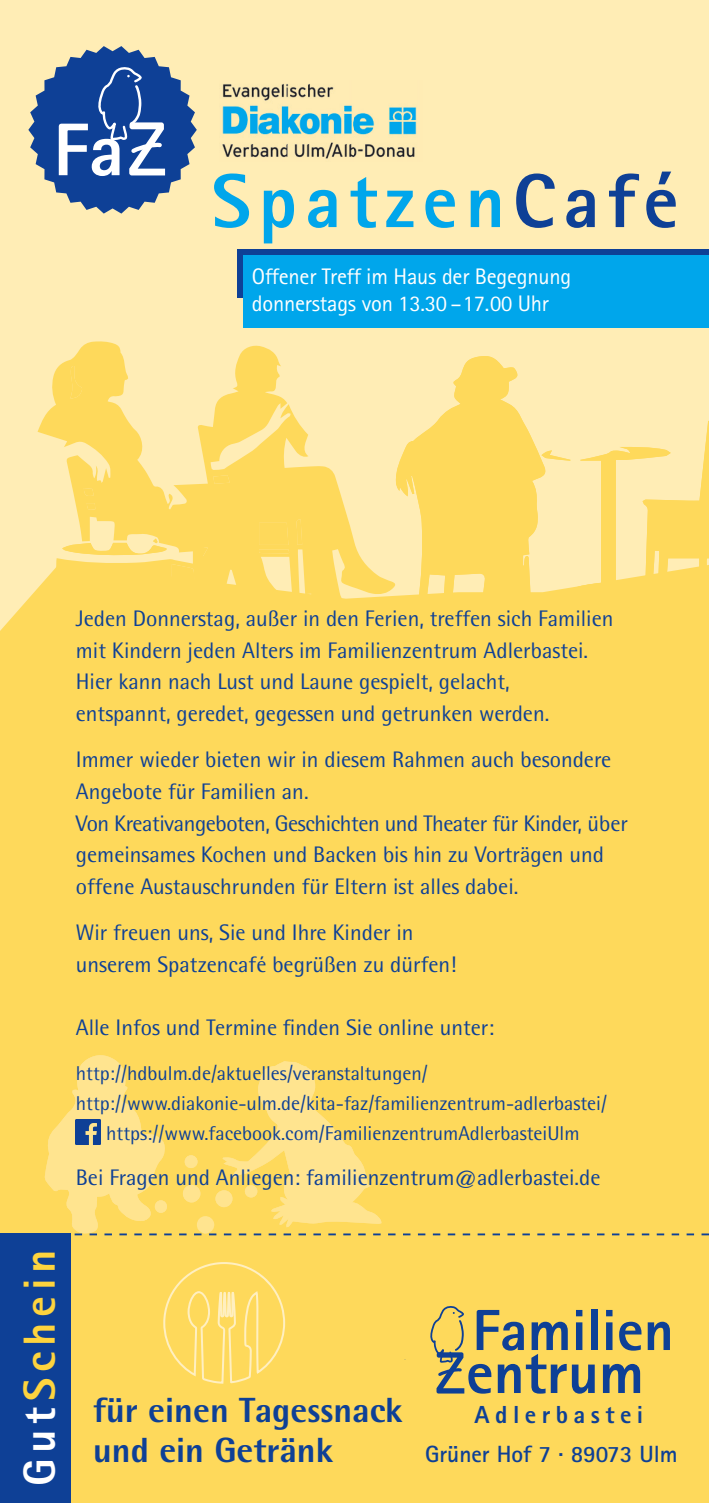
<style>
.page{position:relative;width:709px;height:1503px;background:#fff}
.page>*{position:absolute;margin:0;border:0;box-sizing:border-box;transform-origin:0 0}
.t1{font:800 76.5px "Rotis Sans Serif";letter-spacing:.1em;color:#00a6eb}
.t2{font:800 74.75px "Rotis Sans Serif";color:#fff}
.t3{font:800 59.75px "Rotis Sans Serif";color:#0e4096}
.t4{font:800 58px "Rotis Sans Serif";color:#0e4096}
.t5{font:800 45px "Rotis Sans Serif";letter-spacing:.13em;color:#fed43e}
.t6{font:800 35px/40px "Rotis Semi Sans";color:#0e4096}
.t7{font:800 24.75px "Rotis Sans Serif";letter-spacing:.22em;color:#0e4096}
.t8{font:700 23.5px "Rotis Sans Serif";color:#0e4096}
.t9{font:22.5px/31.5px "Rotis Semi Sans";color:#0e4096}
.t10{font:22.5px/27px "Rotis Sans Serif";letter-spacing:-.01em;color:#fff}
.t11{font:20px "Rotis Semi Sans";color:#0e4096}
.s1{color:#0e4096}
.s2{color:#fff}
</style>
<div class="page">
<div style="left:0;top:0;width:709px;height:1502px;background:#ffedb5"></div>
<div style="left:0;top:588px;width:709px;height:914px;background:#fed95b"></div>
<svg style="left:38px;top:341px;width:358px;height:341px;fill:#fed95b"></svg>
<svg style="left:62px;top:538px;width:104px;height:17px"></svg>
<svg style="left:172px;top:564px;width:22px;height:20px"></svg>
<svg style="left:70px;top:365px;width:12px;height:34px"></svg>
<svg style="left:130px;top:579px;width:29px;height:9px"></svg>
<svg style="left:259px;top:523px;width:30px;height:30px"></svg>
<svg style="left:296px;top:519px;width:6px;height:26px"></svg>
<svg style="left:213px;top:475px;width:17px;height:9px"></svg>
<svg style="left:84px;top:488px;width:10px;height:9px"></svg>
<svg style="left:87px;top:503px;width:8px;height:7px"></svg>
<svg style="left:203px;top:547px;width:5px;height:9px"></svg>
<svg style="left:119px;top:583px;width:4px;height:5px"></svg>
<svg style="left:103px;top:584px;width:4px;height:5px"></svg>
<svg style="left:395px;top:354px;width:314px;height:276px"></svg>
<div style="left:172px;top:1053px;width:209px;height:181px;background:#fed95b"></div>
<svg style="left:222px;top:1061px;width:159px;height:166px;background:#fedd71"></svg>
<div style="left:183px;top:1184px;width:17px;height:18px;background:#ffe48f;border-radius:50%"></div>
<div style="left:215px;top:1190px;width:17px;height:17px;background:#ffe48f;border-radius:50%"></div>
<div style="left:185px;top:1155px;width:12px;height:13px;background:#ffe48f;border-radius:50%"></div>
<div style="left:245px;top:1185px;width:12px;height:12px;background:#ffe48f;border-radius:50%"></div>
<svg style="left:28px;top:46px;width:169px;height:168px"></svg>
<svg style="left:476px;top:1309px;width:23px;height:40px"></svg>
<svg style="left:431px;top:1304px;width:34px;height:89px;background:#c1b269"></svg>
<svg style="left:163px;top:1262px;width:122px;height:121px;background:#fedb68"></svg>
<svg style="left:237px;top:249px;width:472px;height:49px;background:#0c4da1"></svg>
<div style="left:243px;top:256px;width:466px;height:72px;background:#00a6eb"></div>
<svg style="left:45px;top:1053px;width:127px;height:182px;background:#f7da78"></svg>
<svg style="left:179px;top:1233px;width:7px;height:2px"></svg>
<svg style="left:194px;top:1215px;width:22px;height:20px"></svg>
<svg style="left:224px;top:1233px;width:7px;height:2px"></svg>
<svg style="left:239px;top:1233px;width:7px;height:2px"></svg>
<svg style="left:254px;top:1233px;width:7px;height:2px"></svg>
<svg style="left:269px;top:1233px;width:7px;height:2px"></svg>
<svg style="left:283px;top:1233px;width:8px;height:2px"></svg>
<svg style="left:298px;top:1233px;width:8px;height:2px"></svg>
<svg style="left:313px;top:1233px;width:8px;height:2px"></svg>
<svg style="left:328px;top:1233px;width:8px;height:2px"></svg>
<svg style="left:343px;top:1233px;width:8px;height:2px"></svg>
<svg style="left:358px;top:1233px;width:8px;height:2px"></svg>
<svg style="left:373px;top:1233px;width:7px;height:2px"></svg>
<svg style="left:388px;top:1233px;width:7px;height:2px"></svg>
<svg style="left:403px;top:1233px;width:7px;height:2px"></svg>
<svg style="left:418px;top:1233px;width:7px;height:2px"></svg>
<svg style="left:433px;top:1233px;width:7px;height:2px"></svg>
<svg style="left:448px;top:1233px;width:7px;height:2px"></svg>
<svg style="left:462px;top:1233px;width:8px;height:2px"></svg>
<svg style="left:477px;top:1233px;width:8px;height:2px"></svg>
<svg style="left:492px;top:1233px;width:8px;height:2px"></svg>
<svg style="left:507px;top:1233px;width:8px;height:2px"></svg>
<svg style="left:522px;top:1233px;width:8px;height:2px"></svg>
<svg style="left:537px;top:1233px;width:8px;height:2px"></svg>
<svg style="left:552px;top:1233px;width:7px;height:2px"></svg>
<svg style="left:567px;top:1233px;width:7px;height:2px"></svg>
<svg style="left:582px;top:1233px;width:7px;height:2px"></svg>
<svg style="left:597px;top:1233px;width:7px;height:2px"></svg>
<svg style="left:612px;top:1233px;width:7px;height:2px"></svg>
<svg style="left:627px;top:1233px;width:7px;height:2px"></svg>
<svg style="left:642px;top:1233px;width:7px;height:2px"></svg>
<svg style="left:656px;top:1233px;width:8px;height:2px"></svg>
<svg style="left:671px;top:1233px;width:8px;height:2px"></svg>
<svg style="left:686px;top:1233px;width:8px;height:2px"></svg>
<svg style="left:701px;top:1233px;width:8px;height:2px"></svg>
<div style="left:0;top:1233px;width:71px;height:269px;background:#0e4096"></div>
<img style="left:222px;top:83px;width:195px;height:76px">
<h2 class="t2" style="left:88px;top:102px;width:37px">a</h2>
<h1 class="t1" style="left:211px;top:152px;width:468px">Spatzen<span class="s1">Café</span></h1>
<p class="t10" style="left:252px;top:262px;width:321px">Offener Treff im Haus der Begegnung donnerstags von 13.30 – 17.00 Uhr</p>
<p class="t9" style="left:76px;top:603px;width:539px">Jeden Donnerstag, außer in den Ferien, treffen sich Familien mit Kindern jeden Alters im Familienzentrum Adlerbastei.<br>Hier kann nach Lust und Laune gespielt, gelacht,<br>entspannt, geredet, gegessen und getrunken werden.</p>
<p class="t9" style="left:76px;top:744px;width:553px">Immer wieder bieten wir in diesem Rahmen auch besondere Angebote für Familien an.<br>Von Kreativangeboten, Geschichten und Theater für Kinder, über gemeinsames Kochen und Backen bis hin zu Vorträgen und offene Austauschrunden für Eltern ist alles dabei.</p>
<p class="t9" style="left:76px;top:916px;width:382px">Wir freuen uns, Sie und Ihre Kinder in unserem Spatzencafé begrüßen zu dürfen!</p>
<p class="t9" style="left:76px;top:1011px;width:420px">Alle Infos und Termine finden Sie online unter:</p>
<p class="t11" style="left:76px;top:1061px;width:353px">http://hdbulm.de/aktuelles/veranstaltungen/</p>
<p class="t11" style="left:76px;top:1091px;width:532px">http://www.diakonie-ulm.de/kita-faz/familienzentrum-adlerbastei/</p>
<p class="t11" style="left:106px;top:1121px;width:475px">https://www.facebook.com/FamilienzentrumAdlerbasteiUlm</p>
<p class="t9" style="left:76px;top:1161px;width:526px">Bei Fragen und Anliegen: familienzentrum@adlerbastei.de</p>
<h3 class="t5" style="left:11px;top:1486px;width:238px;rotate:-90deg"><span class="s2">Gut</span>Schein</h3>
<h3 class="t6" style="left:93px;top:1389px;width:311px">für einen Tagessnack und ein Getränk</h3>
<h3 class="t4" style="left:499px;top:1293px;width:176px">amilien</h3>
<h3 class="t3" style="left:466px;top:1334px;width:180px">entrum</h3>
<p class="t7" style="left:474px;top:1398px;width:170px">Adlerbastei</p>
<p class="t8" style="left:425px;top:1438px;width:254px">Grüner Hof 7 · 89073 Ulm</p>
</div>
